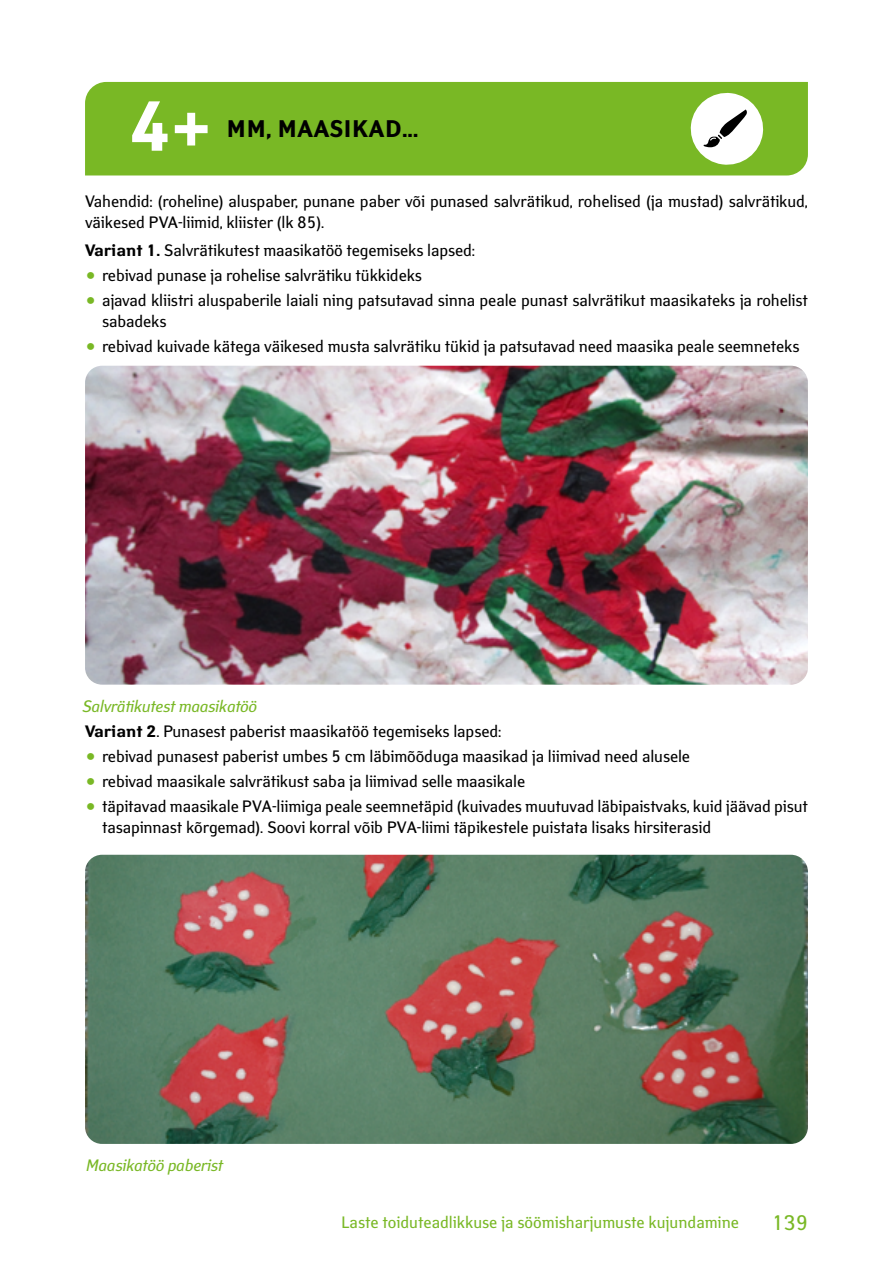
<style>
.page{position:relative;width:893px;height:1263px;background:#fff}
.page>*{position:absolute;margin:0;border:0;box-sizing:border-box;transform-origin:0 0}
.t1{font:700 70.5px "Yanus";color:#fff}
.t2{font:700 24px "Yanus";letter-spacing:.005em;color:#000}
.t3{font:21px "Yanus";color:#79b825}
.t4{font:16.5px/25.2px "Yanus";letter-spacing:-.005em;color:#000}
.t5{font:16.5px "Yanus";color:#79b825}
.t6{font:italic 16.5px "Yanus";letter-spacing:-.01em;color:#79b825}
.s1{font-weight:700}
</style>
<div class="page">
<div style="left:85px;top:82px;width:723px;height:93px;background:#79b825"></div>
<svg style="left:691px;top:93px;width:72px;height:72px"></svg>
<img style="left:85px;top:366px;width:723px;height:319px">
<img style="left:85px;top:855px;width:723px;height:289px">
<h1 class="t1" style="left:128px;top:85px;width:84px">4+</h1>
<h2 class="t2" style="left:227px;top:115px;width:193px">MM, MAASIKAD…</h2>
<p class="t4" style="left:85px;top:191px;width:724px;line-height:21px">Vahendid: (roheline) aluspaber, punane paber või punased salvrätikud, rohelised (ja mustad) salvrätikud, väikesed PVA-liimid, kliister (lk 85).</p>
<p class="t4" style="left:102px;top:237px;width:707px;text-indent:-17px"><span class="s1">Variant 1.</span> Salvrätikutest maasikatöö tegemiseks lapsed:<br>rebivad punase ja rohelise salvrätiku tükkideks<br>ajavad kliistri aluspaberile laiali ning patsutavad sinna peale punast salvrätikut maasikateks ja rohelist</p>
<p class="t4" style="left:102px;top:309px;width:699px">sabadeks<br>rebivad kuivade kätega väikesed musta salvrätiku tükid ja patsutavad need maasika peale seemneteks</p>
<p class="t6" style="left:82px;top:696px;width:176px">Salvrätikutest maasikatöö</p>
<p class="t4" style="left:102px;top:718px;width:707px;text-indent:-17px"><span class="s1">Variant 2</span>. Punasest paberist maasikatöö tegemiseks lapsed:<br>rebivad punasest paberist umbes 5 cm läbimõõduga maasikad ja liimivad need alusele<br>rebivad maasikale salvrätikust saba ja liimivad selle maasikale<br>täpitavad maasikale PVA-liimiga peale seemnetäpid (kuivades muutuvad läbipaistvaks, kuid jäävad pisut</p>
<p class="t4" style="left:102px;top:815px;width:611px">tasapinnast kõrgemad). Soovi korral võib PVA-liimi täpikestele puistata lisaks hirsiterasid</p>
<p class="t6" style="left:85px;top:1155px;width:139px">Maasikatöö paberist</p>
<p class="t5" style="left:341px;top:1212px;width:399px">Laste toiduteadlikkuse ja söömisharjumuste kujundamine</p>
<p class="t3" style="left:771px;top:1210px;width:38px">139</p>
</div>
